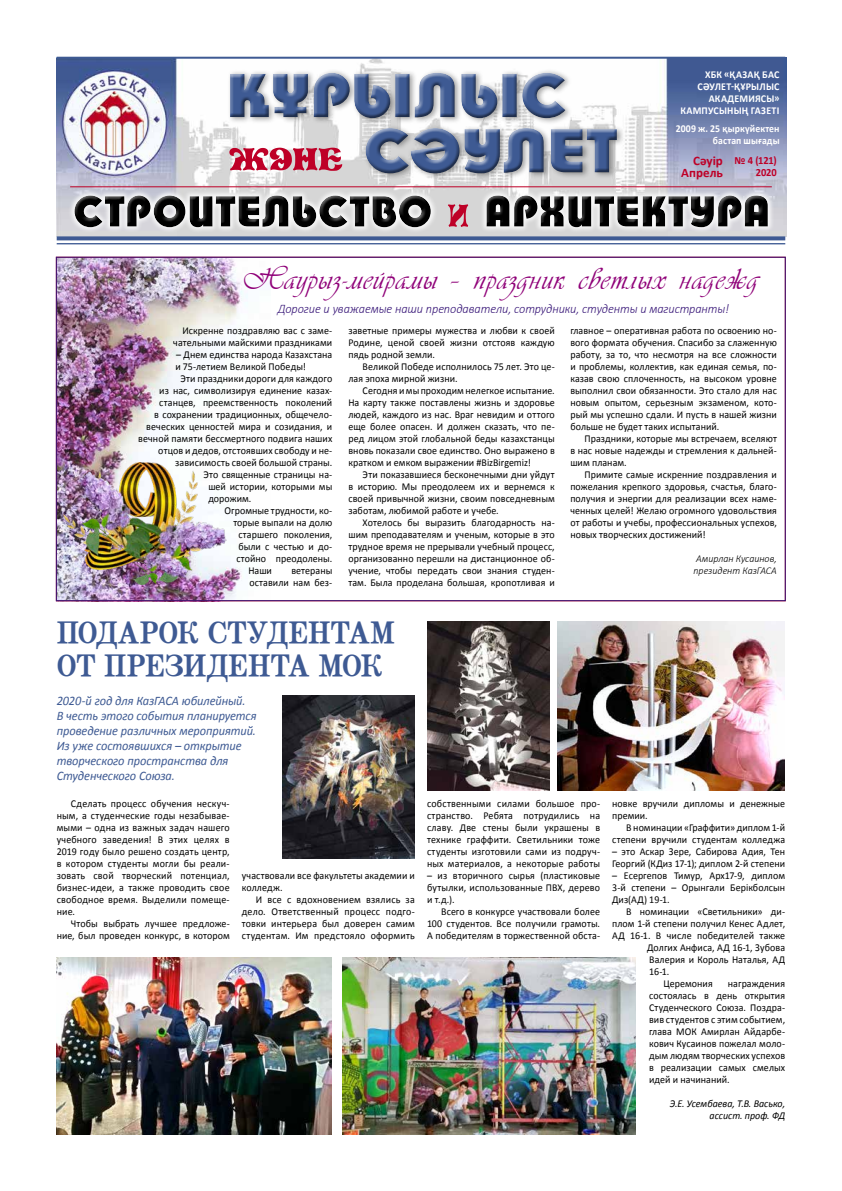
<style>
.page{position:relative;width:842px;height:1191px;background:#fff}
.page>*{position:absolute;margin:0;border:0;box-sizing:border-box;transform-origin:0 0}
.t1{font:31px "Asylbek M13 Vivantekz";letter-spacing:.035em;color:#8f0078;scale:.95 1}
.t2{font:700 30px/33px "Century.kz";letter-spacing:-.01em;color:#3e5a93}
.t3{font:italic 13px/15px "Calibri";letter-spacing:-.005em;color:#3e5a93;scale:.95 1}
.t4{font:italic 300 13px "Calibri";letter-spacing:-.01em;color:#381778;scale:.95 1}
.t5{font:700 13px/12px "Calibri";color:#be0027;text-align:right}
.t6{font:700 11px/12px "Calibri";color:#be0027;text-align:right;scale:.95 1}
.t7{font:10.5px/12px "Calibri";letter-spacing:.005em;color:#000;text-align:justify;scale:.95 1}
.t8{font:700 10.5px/12px "Calibri";letter-spacing:.02em;color:#fff;text-align:right;scale:.95 1}
.t9{font:italic 10.5px/12px "Calibri";color:#000;text-align:right;scale:.95 1}
.t10{font:italic 300 10.5px/12px "Calibri";letter-spacing:-.005em;color:#000;scale:.95 1}
.t11{font:700 10.5px/12px "Calibri";letter-spacing:.02em;color:#fff;text-align:right;scale:.93 1}
</style>
<div class="page">
<img style="left:57px;top:58px;width:729px;height:178px">
<div style="left:480px;top:189px;width:294px;height:45px;background:#fff;opacity:.87"></div>
<div style="left:485px;top:195px;width:283px;height:34px;background:#000;opacity:.48"></div>
<svg style="left:448px;top:204px;width:20px;height:23px"></svg>
<div style="left:68px;top:189px;width:369px;height:45px;background:#fff;opacity:.87"></div>
<div style="left:74px;top:195px;width:358px;height:34px;background:#000;opacity:.48"></div>
<div style="left:227px;top:69px;width:346px;height:56px;background:#000;opacity:.35"></div>
<div style="left:229px;top:73px;width:337px;height:47px;background:#000;opacity:.48"></div>
<svg style="left:229px;top:148px;width:113px;height:23px"></svg>
<div style="left:363px;top:124px;width:262px;height:56px;background:#000;opacity:.35"></div>
<div style="left:366px;top:128px;width:252px;height:46px;background:#000;opacity:.48"></div>
<hr style="left:70px;top:186px;width:702px;height:1px;background:#be0027">
<svg style="left:57px;top:236px;width:728px;height:4px;fill:#3e5a93"></svg>
<hr style="left:57px;top:243px;width:728px;height:1px;background:#3e5a93">
<hr style="left:57px;top:57px;width:728px;height:2px;background:#3e5a93">
<img style="left:58px;top:259px;width:190px;height:340px">
<img style="left:63px;top:462px;width:167px;height:122px">
<img style="left:558px;top:621px;width:227px;height:169px">
<img style="left:342px;top:957px;width:293px;height:177px">
<img style="left:56px;top:957px;width:275px;height:177px">
<img style="left:283px;top:695px;width:132px;height:163px">
<img style="left:427px;top:621px;width:122px;height:169px">
<p class="t8" style="left:680px;top:69px;width:106px">ХБК «ҚАЗАҚ БАС<br>СӘУЛЕТ-ҚҰРЫЛЫС<br>АКАДЕМИЯСЫ»<br>КАМПУСЫНЫҢ ГАЗЕТІ</p>
<p class="t11" style="left:676px;top:122px;width:113px">2009 ж. 25 қыркүйектен бастап шығады</p>
<p class="t5" style="left:681px;top:155px;width:43px">Сәуір<br>Апрель</p>
<p class="t6" style="left:734px;top:155px;width:46px">№ 4 (121)<br>2020</p>
<h1 class="t1" style="left:241px;top:258px;width:545px">Наурыз-мейрамы – праздник светлых надежд</h1>
<p class="t4" style="left:278px;top:300px;width:477px">Дорогие и уважаемые наши преподаватели, сотрудники, студенты и магистранты!</p>
<p class="t7" style="left:173px;top:324px;width:169px;text-align:right">Искренне поздравляю вас с заме&shy;чательными майскими праздниками</p>
<p class="t7" style="left:176px;top:348px;width:166px">– Днем единства народа Казахстана</p>
<p class="t7" style="left:175px;top:360px;width:139px">и 75-летием Великой Победы!</p>
<p class="t7" style="left:180px;top:372px;width:161px">Эти праздники дороги для каждого</p>
<p class="t7" style="left:159px;top:384px;width:184px">из нас, символизируя единение казах-</p>
<p class="t7" style="left:159px;top:396px;width:184px">станцев, преемственность поколений</p>
<p class="t7" style="left:154px;top:408px;width:189px">в сохранении традиционных, общечело-</p>
<p class="t7" style="left:146px;top:420px;width:197px">веческих ценностей мира и созидания, и</p>
<p class="t7" style="left:138px;top:432px;width:206px">вечной памяти бессмертного подвига наших</p>
<p class="t7" style="left:158px;top:444px;width:185px">отцов и дедов, отстоявших свободу и не-</p>
<p class="t7" style="left:175px;top:456px;width:167px">зависимость своей большой страны.</p>
<p class="t7" style="left:203px;top:468px;width:137px">Это священные страницы на-</p>
<p class="t7" style="left:208px;top:480px;width:132px">шей истории, которыми мы</p>
<p class="t7" style="left:208px;top:492px;width:47px">дорожим.</p>
<p class="t7" style="left:224px;top:504px;width:115px">Огромные трудности, ко-</p>
<p class="t7" style="left:233px;top:516px;width:106px">торые выпали на долю</p>
<p class="t7" style="left:238px;top:528px;width:100px">старшего поколения,</p>
<p class="t7" style="left:238px;top:540px;width:100px">были с честью и до-</p>
<p class="t7" style="left:236px;top:552px;width:103px">стойно преодолены.</p>
<p class="t7" style="left:248px;top:564px;width:26px">Наши</p>
<p class="t7" style="left:249px;top:564px;width:89px;text-align:right">ветераны оставили нам без-</p>
<p class="t7" style="left:348px;top:324px;width:219px">заветные примеры мужества и любви к своей Родине, ценой своей жизни отстояв каждую пядь родной земли.</p>
<p class="t7" style="left:348px;top:360px;width:219px;text-indent:14px">Великой Победе исполнилось 75 лет. Это це&shy;лая эпоха мирной жизни.</p>
<p class="t7" style="left:348px;top:384px;width:219px;text-indent:14px">Сегодня и мы проходим нелегкое испытание.<br>На карту также поставлены жизнь и здоровье людей, каждого из нас. Враг невидим и оттого еще более опасен. И должен сказать, что пе&shy;ред лицом этой глобальной беды казахстанцы вновь показали свое единство. Оно выражено в кратком и емком выражении #BizBirgemiz!</p>
<p class="t7" style="left:348px;top:468px;width:219px;text-indent:14px">Эти показавшиеся бесконечными дни уйдут в историю. Мы преодолеем их и вернемся к своей привычной жизни, своим повседневным заботам, любимой работе и учебе.</p>
<p class="t7" style="left:348px;top:516px;width:219px;text-indent:14px">Хотелось бы выразить благодарность на&shy;шим преподавателям и ученым, которые в это трудное время не прерывали учебный процесс, организованно перешли на дистанционное об&shy;учение, чтобы передать свои знания студен&shy;там. Была проделана большая, кропотливая и</p>
<h2 class="t2" style="left:57px;top:615px;width:340px">ПОДАРОК СТУДЕНТАМ<br>ОТ ПРЕЗИДЕНТА МОК</h2>
<p class="t3" style="left:57px;top:693px;width:212px">2020-й год для КазГАСА юбилейный.<br>В честь этого события планируется проведение различных мероприятий.<br>Из уже состоявшихся – открытие творческого пространства для<br>Студенческого Союза.</p>
<p class="t7" style="left:570px;top:324px;width:219px">главное – оперативная работа по освоению но&shy;вого формата обучения. Спасибо за слаженную работу, за то, что несмотря на все сложности и проблемы, коллектив, как единая семья, по&shy;казав свою сплоченность, на высоком уровне выполнил свои обязанности. Это стало для нас новым опытом, серьезным экзаменом, кото&shy;рый мы успешно сдали. И пусть в нашей жизни больше не будет таких испытаний.</p>
<p class="t7" style="left:570px;top:432px;width:219px;text-indent:14px">Праздники, которые мы встречаем, вселяют в нас новые надежды и стремления к дальней&shy;шим планам.</p>
<p class="t7" style="left:570px;top:468px;width:219px;text-indent:14px">Примите самые искренние поздравления и пожелания крепкого здоровья, счастья, благо&shy;получия и энергии для реализации всех наме&shy;ченных целей! Желаю огромного удовольствия от работы и учебы, профессиональных успехов, новых творческих достижений!</p>
<p class="t10" style="left:693px;top:552px;width:89px">Амирлан Кусаинов, президент КазГАСА</p>
<p class="t7" style="left:57px;top:797px;width:184px;text-indent:14px">Сделать процесс обучения нескуч&shy;ным, а студенческие годы незабывае&shy;мыми – одна из важных задач нашего учебного заведения! В этих целях в 2019 году было решено создать центр, в котором студенты могли бы реали&shy;зовать свой творческий потенциал, бизнес-идеи, а также проводить свое свободное время. Выделили помеще&shy;ние.</p>
<p class="t7" style="left:57px;top:917px;width:184px;text-align:right">Чтобы выбрать лучшее предложе&shy;ние, был проведен конкурс, в котором</p>
<p class="t7" style="left:242px;top:869px;width:184px">участвовали все факультеты академии и колледж.</p>
<p class="t7" style="left:242px;top:893px;width:184px;text-indent:14px">И все с вдохновением взялись за дело. Ответственный процесс подго&shy;товки интерьера был доверен самим студентам. Им предстояло оформить</p>
<p class="t7" style="left:427px;top:797px;width:184px">собственными силами большое про&shy;странство. Ребята потрудились на славу. Две стены были украшены в технике граффити. Светильники тоже студенты изготовили сами из подруч&shy;ных материалов, а некоторые работы</p>
<p class="t7" style="left:427px;top:869px;width:184px">– из вторичного сырья (пластиковые бутылки, использованные ПВХ, дерево и т.д.).</p>
<p class="t7" style="left:427px;top:905px;width:184px;text-indent:14px">Всего в конкурсе участвовали более 100 студентов. Все получили грамоты.<br>А победителям в торжественной обста-</p>
<p class="t7" style="left:612px;top:797px;width:184px">новке вручили дипломы и денежные премии.</p>
<p class="t7" style="left:612px;top:821px;width:184px;text-align:right">В номинации «Граффити» диплом 1-й степени вручили студентам колледжа</p>
<p class="t7" style="left:612px;top:845px;width:184px">– это Аскар Зере, Сабирова Адия, Тен<br>Георгий (КДиз 17-1); диплом 2-й степени</p>
<p class="t7" style="left:612px;top:869px;width:184px">– Есергепов Тимур, Арх17-9, диплом 3-й степени – Орынгали Берiкболсын Диз(АД) 19-1.</p>
<p class="t7" style="left:626px;top:905px;width:169px">В номинации «Светильники» ди-</p>
<p class="t7" style="left:612px;top:917px;width:184px">плом 1-й степени получил Кенес Адлет,</p>
<p class="t7" style="left:612px;top:929px;width:184px">АД 16-1. В числе победителей также</p>
<p class="t7" style="left:647px;top:941px;width:147px">Долгих Анфиса, АД 16-1, Зубова</p>
<p class="t7" style="left:649px;top:953px;width:145px">Валерия и Король Наталья, АД</p>
<p class="t7" style="left:649px;top:965px;width:23px">16-1.</p>
<p class="t7" style="left:663px;top:977px;width:54px">Церемония</p>
<p class="t7" style="left:649px;top:977px;width:145px;text-indent:79px">награждения состоялась в день открытия Студенческого Союза. Поздра&shy;вив студентов с этим событием, глава МОК Амирлан Айдарбе&shy;кович Кусаинов пожелал моло&shy;дым людям творческих успехов в реализации самых смелых идей и начинаний.</p>
<p class="t9" style="left:670px;top:1097px;width:123px">Э.Е. Усембаева, Т.В. Васько, ассист. проф. ФД</p>
</div>
